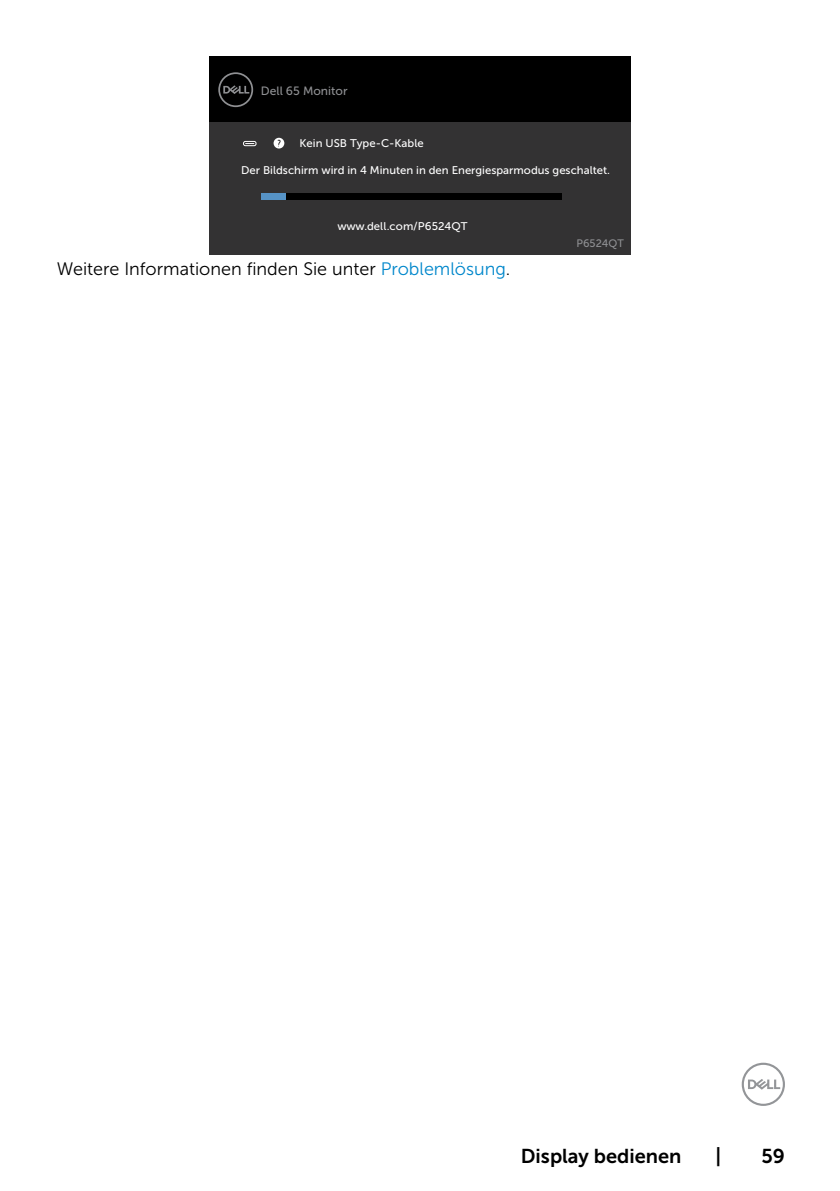
<style>
.page{position:relative;width:840px;height:1191px;background:#fff}
.page>*{position:absolute;margin:0;border:0;box-sizing:border-box;transform-origin:0 0}
.t1{font:20px "Museo Sans For Dell 700";color:#000}
.t2{font:18px "Museo Sans For Dell 300";color:#000}
.t3{font:12px "Museo Sans For Dell 500";color:#8f9093}
.t4{font:11.2px "Museo Sans For Dell 500";color:#fff}
.t5{font:10.8px "Museo Sans For Dell 500";color:#8f9093}
.s1{color:#0087cb}
</style>
<div class="page">
<svg style="left:741px;top:1062px;width:43px;height:44px"></svg>
<div style="left:209px;top:57px;width:421px;height:198px;background:#000"></div>
<div style="left:209px;top:123px;width:421px;height:132px;background:#333233"></div>
<svg style="left:218px;top:72px;width:35px;height:35px"></svg>
<div style="left:261px;top:193px;width:301px;height:6px;background:#000"></div>
<div style="left:261px;top:193px;width:24px;height:6px;background:#5693c6"></div>
<svg style="left:273px;top:138px;width:11px;height:10px"></svg>
<svg style="left:276px;top:140px;width:6px;height:9px"></svg>
<div style="left:243px;top:141px;width:13px;height:5px;border:1px solid #fff;border-radius:2px"></div>
<p class="t3" style="left:261px;top:84px;width:88px">Dell 65 Monitor</p>
<p class="t4" style="left:299px;top:137px;width:125px">Kein USB Type-C-Kable</p>
<p class="t4" style="left:241px;top:164px;width:370px">Der Bildschirm wird in 4 Minuten in den Energiesparmodus geschaltet.</p>
<p class="t4" style="left:337px;top:220px;width:132px">www.dell.com/P6524QT</p>
<h2 class="t2" style="left:57px;top:259px;width:455px">Weitere Informationen finden Sie unter <span class="s1">Problemlösung</span>.</h2>
<p class="t5" style="left:576px;top:237px;width:49px">P6524QT</p>
<h1 class="t1" style="left:520px;top:1144px;width:162px">Display bedienen</h1>
<h1 class="t1" style="left:715px;top:1144px;width:7px">|</h1>
<h1 class="t1" style="left:761px;top:1144px;width:25px">59</h1>
</div>
